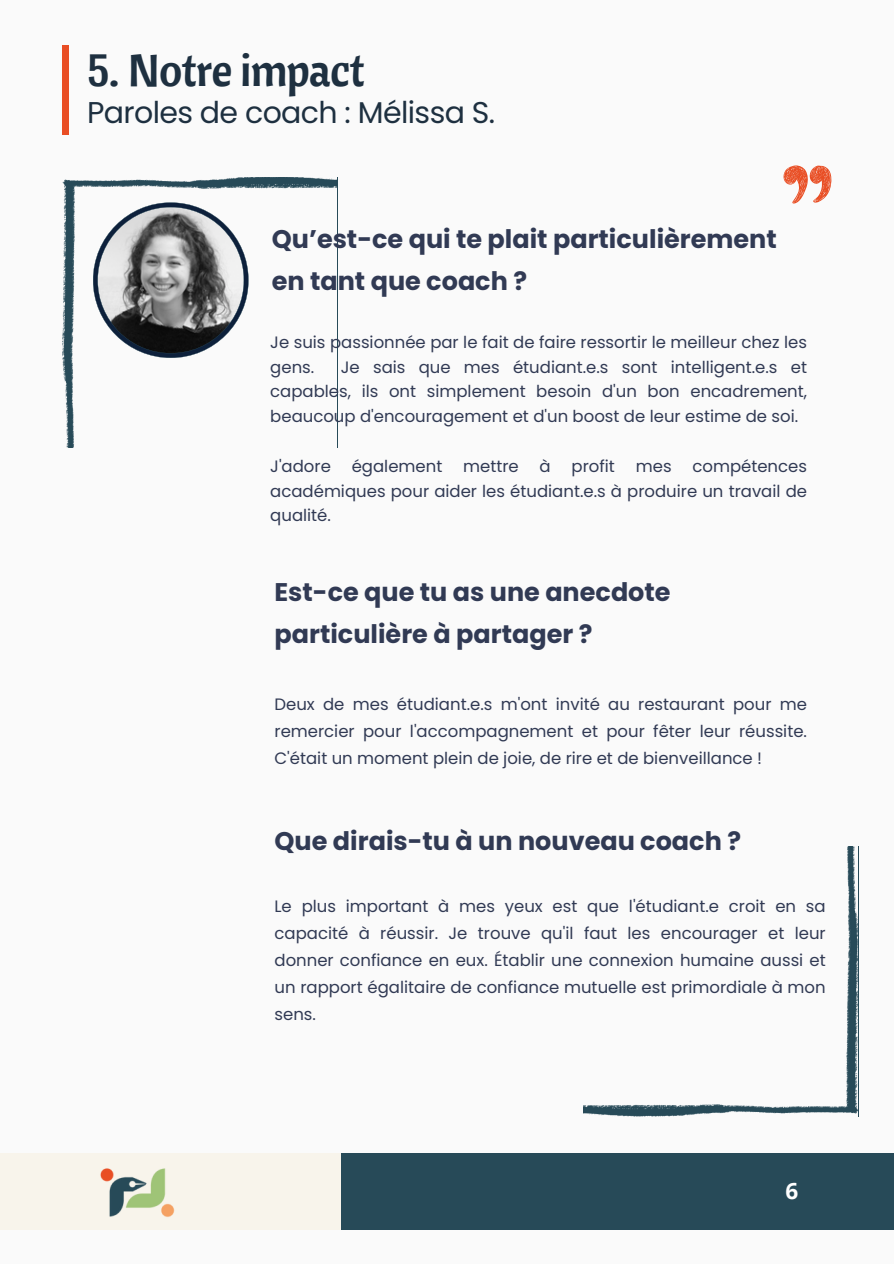
<style>
.page{position:relative;width:894px;height:1264px;background:#fff}
.page>*{position:absolute;margin:0;border:0;box-sizing:border-box;transform-origin:0 0}
.t1{font:45px "Cantora One";letter-spacing:-.02em;color:#1e3040}
.t2{font:30px "Poppins";letter-spacing:-.02em;color:#1e3040}
.t3{font:700 25.5px/41.7px "Poppins";color:#313a54}
.t4{font:700 22.5px "Open Sans";color:#fff}
.t5{font:16.5px/27px "Poppins";color:#313a54;text-align:justify}
</style>
<div class="page">
<div style="left:0;top:0;width:893px;height:1263px;background:#fafafa"></div>
<div style="left:62px;top:45px;width:6px;height:90px;background:#e94e24"></div>
<div style="left:0;top:1153px;width:341px;height:77px;background:#f8f4eb"></div>
<div style="left:341px;top:1153px;width:552px;height:77px;background:#274a58"></div>
<img style="left:100px;top:1168px;width:75px;height:49px">
<svg style="left:62px;top:177px;width:275px;height:270px"></svg>
<svg style="left:93px;top:202px;width:155px;height:156px"></svg>
<svg style="left:583px;top:846px;width:274px;height:270px"></svg>
<svg style="left:783px;top:165px;width:49px;height:39px"></svg>
<p class="t1" style="left:87px;top:40px;width:279px">5. Notre impact</p>
<p class="t2" style="left:87px;top:91px;width:409px">Paroles de coach : Mélissa S.</p>
<p class="t3" style="left:272px;top:218px;width:506px">Qu’est-ce qui te plait particulièrement en tant que coach ?</p>
<p class="t5" style="left:270px;top:330px;width:538px;line-height:24.8px">Je suis passionnée par le fait de faire ressortir le meilleur chez les gens.</p>
<p class="t5" style="left:270px;top:354px;width:538px;line-height:24.8px;text-indent:70px">Je sais que mes étudiant.e.s sont intelligent.e.s et capables, ils ont simplement besoin d'un bon encadrement, beaucoup d'encouragement et d'un boost de leur estime de soi.</p>
<p class="t5" style="left:270px;top:452px;width:62px">J'adore</p>
<p class="t5" style="left:351px;top:452px;width:92px">également</p>
<p class="t5" style="left:463px;top:452px;width:57px">mettre</p>
<p class="t5" style="left:539px;top:452px;width:13px">à</p>
<p class="t5" style="left:571px;top:452px;width:45px">profit</p>
<p class="t5" style="left:635px;top:452px;width:37px">mes</p>
<p class="t5" style="left:270px;top:453px;width:538px;line-height:24.8px;text-indent:422px">compétences académiques pour aider les étudiant.e.s à produire un travail de qualité.</p>
<h2 class="t3" style="left:274px;top:571px;width:397px">Est-ce que tu as une anecdote particulière à partager ?</h2>
<h2 class="t5" style="left:274px;top:690px;width:534px">Deux de mes étudiant.e.s m'ont invité au restaurant pour me remercier pour l'accompagnement et pour fêter leur réussite.<br>C'était un moment plein de joie, de rire et de bienveillance !</h2>
<p class="t3" style="left:274px;top:820px;width:468px">Que dirais-tu à un nouveau coach ?</p>
<h2 class="t5" style="left:274px;top:892px;width:552px">Le plus important à mes yeux est que l'étudiant.e croit en sa capacité à réussir. Je trouve qu'il faut les encourager et leur donner confiance en eux. Établir une connexion humaine aussi et un rapport égalitaire de confiance mutuelle est primordiale à mon sens.</h2>
<h1 class="t4" style="left:785px;top:1175px;width:14px">6</h1>
</div>
